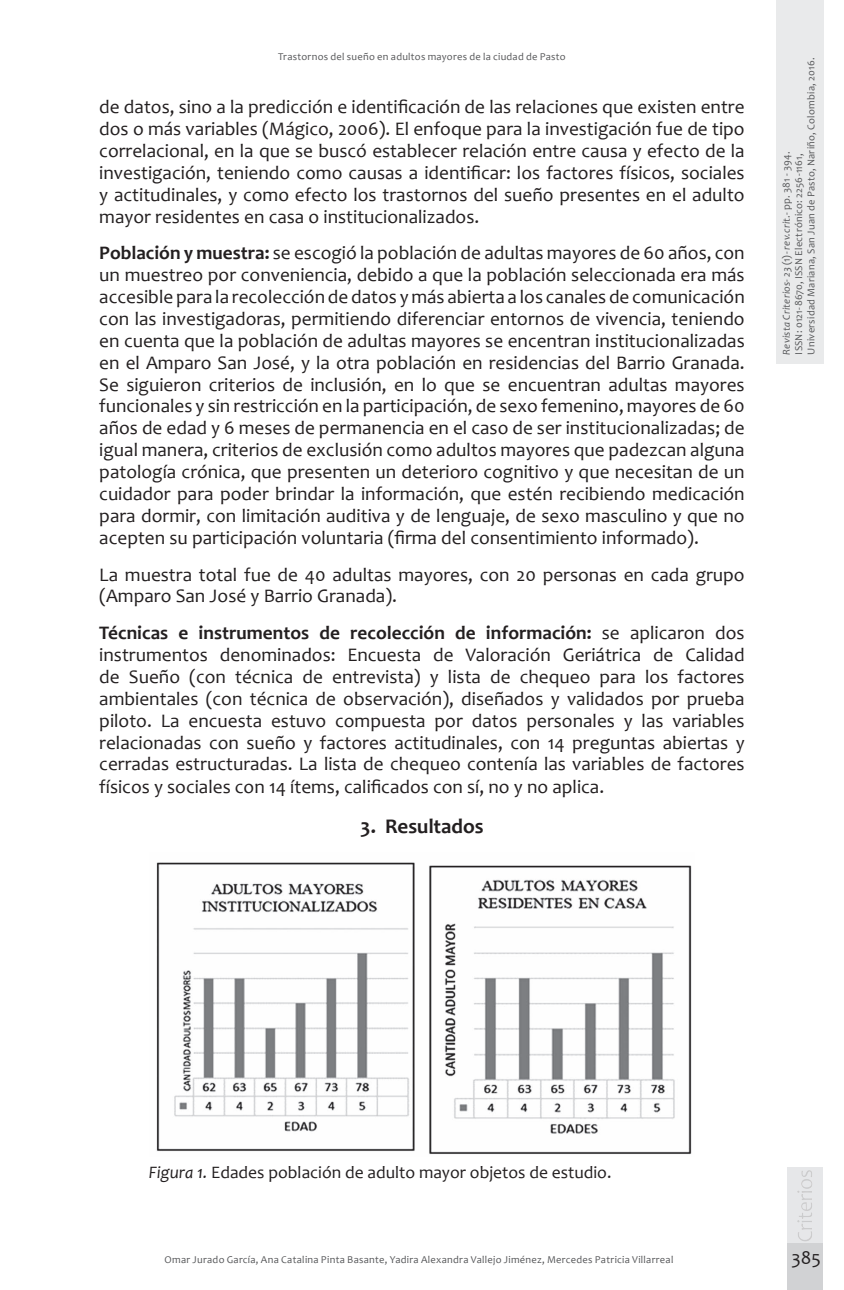
<style>
.page{position:relative;width:844px;height:1290px;background:#fff}
.page>*{position:absolute;margin:0;border:0;box-sizing:border-box;transform-origin:0 0}
.t1{font:700 21px "Candara";letter-spacing:-.005em;color:#231f20}
.Cuerpo_de_texto{font:19.25px/21.9px "Candara";color:#231f20;text-align:justify}
.Título_tablas_Crieri{font:17.5px "Candara";color:#231f20}
.t2{font:10.5px/12.2px "Candara";letter-spacing:.025em;color:#57585a}
.s1{font-weight:700}
.s2{font-style:italic}
</style>
<div class="page">
<div style="left:775px;top:0;width:48px;height:363px;background:#e9eaeb"></div>
<div style="left:787px;top:1243px;width:35px;height:47px;background:#d1d2d4"></div>
<div style="left:787px;top:1167px;width:35px;height:76px;background:#e6e7e9"></div>
<img style="left:797px;top:1170px;width:15px;height:71px">
<img style="left:156px;top:862px;width:536px;height:293px">
<p class="t2" style="left:278px;top:51px;width:289px">Trastornos del sueño en adultos mayores de la ciudad de Pasto</p>
<p class="Cuerpo_de_texto" style="left:99px;top:96px;width:646px">de datos, sino a la predicción e identificación de las relaciones que existen entre dos o más variables (Mágico, 2006). El enfoque para la investigación fue de tipo correlacional, en la que se buscó establecer relación entre causa y efecto de la investigación, teniendo como causas a identificar: los factores físicos, sociales y actitudinales, y como efecto los trastornos del sueño presentes en el adulto mayor residentes en casa o institucionalizados.</p>
<p class="Cuerpo_de_texto" style="left:99px;top:242px;width:646px"><span class="s1">Población y muestra:</span> se escogió la población de adultas mayores de 60 años, con un muestreo por conveniencia, debido a que la población seleccionada era más accesible para la recolección de datos y más abierta a los canales de comunicación con las investigadoras, permitiendo diferenciar entornos de vivencia, teniendo en cuenta que la población de adultas mayores se encentran institucionalizadas en el Amparo San José, y la otra población en residencias del Barrio Granada.<br>Se siguieron criterios de inclusión, en lo que se encuentran adultas mayores funcionales y sin restricción en la participación, de sexo femenino, mayores de 60 años de edad y 6 meses de permanencia en el caso de ser institucionalizadas; de igual manera, criterios de exclusión como adultos mayores que padezcan alguna patología crónica, que presenten un deterioro cognitivo y que necesitan de un cuidador para poder brindar la información, que estén recibiendo medicación para dormir, con limitación auditiva y de lenguaje, de sexo masculino y que no acepten su participación voluntaria (firma del consentimiento informado).</p>
<p class="Cuerpo_de_texto" style="left:99px;top:563px;width:646px">La muestra total fue de 40 adultas mayores, con 20 personas en cada grupo (Amparo San José y Barrio Granada).</p>
<p class="Cuerpo_de_texto" style="left:99px;top:622px;width:646px"><span class="s1">Técnicas e instrumentos de recolección de información:</span> se aplicaron dos instrumentos denominados: Encuesta de Valoración Geriátrica de Calidad de Sueño (con técnica de entrevista) y lista de chequeo para los factores ambientales (con técnica de observación), diseñados y validados por prueba piloto. La encuesta estuvo compuesta por datos personales y las variables relacionadas con sueño y factores actitudinales, con 14 preguntas abiertas y cerradas estructuradas. La lista de chequeo contenía las variables de factores físicos y sociales con 14 ítems, calificados con sí, no y no aplica.</p>
<p class="t1" style="left:360px;top:813px;width:125px">3. Resultados</p>
<p class="t2" style="left:780px;top:354px;width:298px;rotate:-90deg"><span class="s2">Revista Criterios- 23</span> (1)- <span class="s2">rev.crit</span>.- pp. 381 - 394.<br>ISSN: 0121-8670, ISSN Electrónico: 2256-1161,<br>Universidad Mariana, San Juan de Pasto, Nariño, Colombia, 2016.</p>
<p class="Título_tablas_Crieri" style="left:149px;top:1161px;width:464px"><span class="s2">Figura 1.</span> Edades población de adulto mayor objetos de estudio.</p>
<p class="t2" style="left:164px;top:1253px;width:510px">Omar Jurado García, Ana Catalina Pinta Basante, Yadira Alexandra Vallejo Jiménez, Mercedes Patricia Villarreal</p>
<p class="Cuerpo_de_texto" style="left:791px;top:1247px;width:31px">385</p>
</div>
